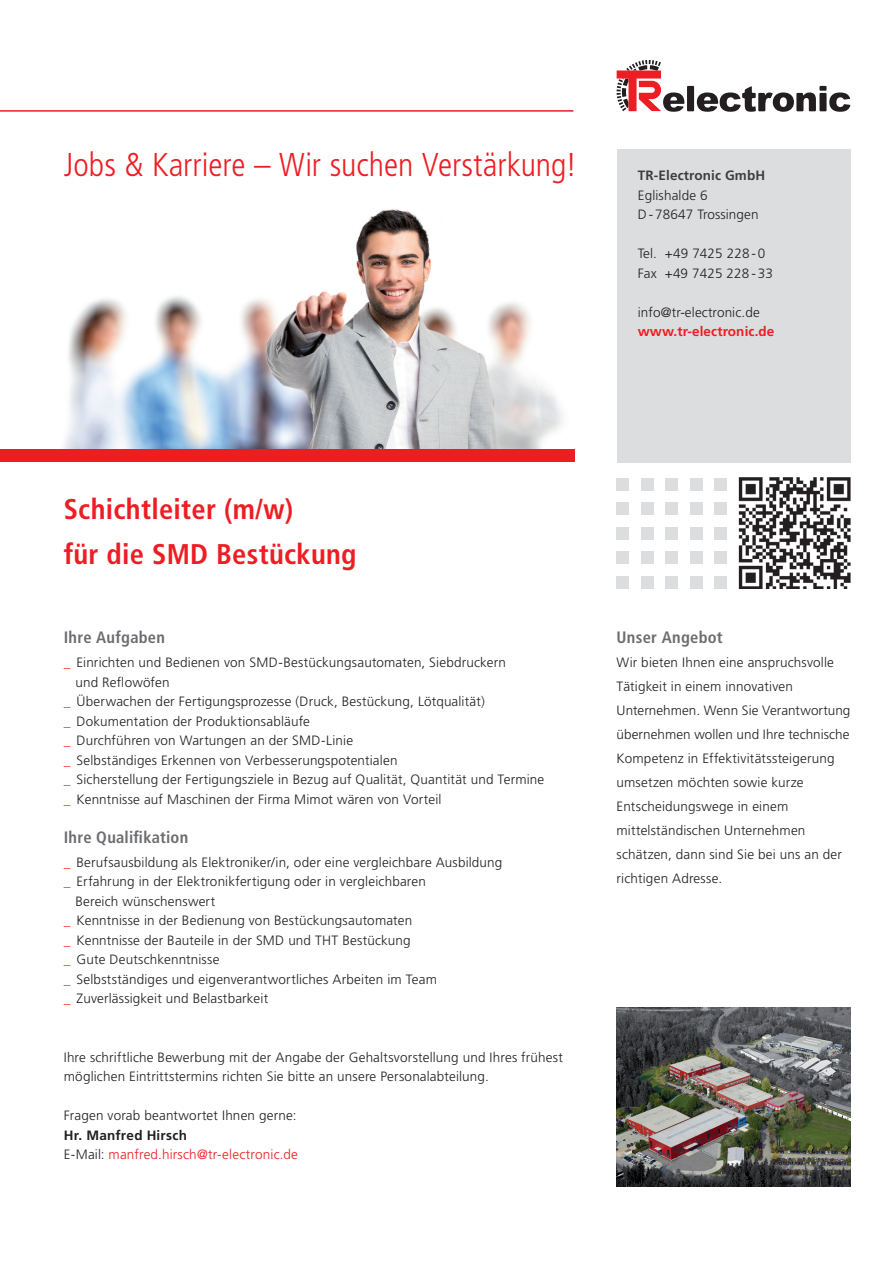
<style>
.page{position:relative;width:893px;height:1263px;background:#fff}
.page>*{position:absolute;margin:0;border:0;box-sizing:border-box;transform-origin:0 0}
.t1{font:300 condensed 33px "Frutiger LT";color:#ee1d23}
.t2{font:700 condensed 28.5px/45px "Frutiger LT";letter-spacing:.01em;color:#ee1d23}
.t3{font:700 condensed 16.5px "Frutiger LT";letter-spacing:.015em;color:#6c6d70}
.t4{font:300 13.5px/24px "Frutiger LT";letter-spacing:.01em;color:#231f20}
.t5{font:300 13.5px/19.5px "Frutiger LT";letter-spacing:.015em;color:#ee1d23}
.t6{font:700 13.5px "Frutiger LT";letter-spacing:.01em;color:#ee1d23}
.t7{font:700 13.5px "Frutiger LT";letter-spacing:.01em;color:#3e3e3f}
.s1{color:#ee1d23}
.s2{font-weight:700;color:#231f20}
.s3{color:#231f20}
</style>
<div class="page">
<div style="left:617px;top:149px;width:233px;height:313px;background:#dcdddf"></div>
<div style="left:687px;top:86px;width:7px;height:25px;background:#231f20"></div>
<svg style="left:697px;top:86px;width:153px;height:26px"></svg>
<svg style="left:617px;top:60px;width:67px;height:52px"></svg>
<hr style="left:0;top:110px;width:573px;height:2px;background:#ee1d23">
<img style="left:64px;top:209px;width:511px;height:247px">
<div style="left:0;top:449px;width:574px;height:13px;background:#ee1d23"></div>
<div style="left:616px;top:478px;width:12px;height:12px;background:#dcdddf"></div>
<div style="left:616px;top:503px;width:12px;height:12px;background:#dcdddf"></div>
<div style="left:616px;top:527px;width:12px;height:13px;background:#dcdddf"></div>
<div style="left:616px;top:552px;width:12px;height:12px;background:#dcdddf"></div>
<div style="left:616px;top:576px;width:12px;height:13px;background:#dcdddf"></div>
<div style="left:665px;top:478px;width:13px;height:12px;background:#dcdddf"></div>
<div style="left:665px;top:503px;width:13px;height:12px;background:#dcdddf"></div>
<div style="left:665px;top:527px;width:13px;height:13px;background:#dcdddf"></div>
<div style="left:665px;top:552px;width:13px;height:12px;background:#dcdddf"></div>
<div style="left:665px;top:576px;width:13px;height:13px;background:#dcdddf"></div>
<div style="left:715px;top:478px;width:12px;height:12px;background:#dcdddf"></div>
<div style="left:715px;top:503px;width:12px;height:12px;background:#dcdddf"></div>
<div style="left:715px;top:527px;width:12px;height:13px;background:#dcdddf"></div>
<div style="left:715px;top:552px;width:12px;height:12px;background:#dcdddf"></div>
<div style="left:715px;top:576px;width:12px;height:13px;background:#dcdddf"></div>
<div style="left:641px;top:478px;width:12px;height:12px;background:#dcdddf"></div>
<div style="left:641px;top:503px;width:12px;height:12px;background:#dcdddf"></div>
<div style="left:641px;top:527px;width:12px;height:13px;background:#dcdddf"></div>
<div style="left:641px;top:552px;width:12px;height:12px;background:#dcdddf"></div>
<div style="left:641px;top:576px;width:12px;height:13px;background:#dcdddf"></div>
<div style="left:690px;top:478px;width:12px;height:12px;background:#dcdddf"></div>
<div style="left:690px;top:503px;width:12px;height:12px;background:#dcdddf"></div>
<div style="left:690px;top:527px;width:12px;height:13px;background:#dcdddf"></div>
<div style="left:690px;top:552px;width:12px;height:12px;background:#dcdddf"></div>
<div style="left:690px;top:576px;width:12px;height:13px;background:#dcdddf"></div>
<img style="left:738px;top:477px;width:113px;height:112px">
<img style="left:617px;top:1008px;width:233px;height:178px">
<h1 class="t1" style="left:64px;top:146px;width:515px">Jobs &amp; Karriere – Wir suchen Verstärkung!</h1>
<p class="t7" style="left:638px;top:168px;width:129px">TR-Electronic GmbH</p>
<p class="t4" style="left:638px;top:185px;width:122px;line-height:19.5px">Eglishalde 6<br>D- 78647 Trossingen</p>
<p class="t4" style="left:638px;top:244px;width:137px;line-height:19.5px">Tel. +49 7425 228 - 0<br>Fax +49 7425 228 - 33</p>
<p class="t4" style="left:638px;top:300px;width:123px">info@tr-electronic.de</p>
<p class="t6" style="left:638px;top:324px;width:138px">www.tr-electronic.de</p>
<h2 class="t2" style="left:64px;top:486px;width:294px">Schichtleiter (m/w)<br>für die SMD Bestückung</h2>
<p class="t3" style="left:64px;top:627px;width:103px">Ihre Aufgaben</p>
<p class="t4" style="left:64px;top:650px;width:444px"><span class="s1">_</span> Einrichten und Bedienen von SMD-Bestückungsautomaten, Siebdruckern</p>
<p class="t4" style="left:75px;top:670px;width:96px">und Reflowöfen</p>
<p class="t4" style="left:64px;top:689px;width:423px"><span class="s1">_</span> Überwachen der Fertigungsprozesse (Druck, Bestückung, Lötqualität)</p>
<p class="t4" style="left:64px;top:709px;width:248px"><span class="s1">_</span> Dokumentation der Produktionsabläufe</p>
<p class="t4" style="left:64px;top:728px;width:291px"><span class="s1">_</span> Durchführen von Wartungen an der SMD-Linie</p>
<p class="t4" style="left:64px;top:748px;width:335px"><span class="s1">_</span> Selbständiges Erkennen von Verbesserungspotentialen</p>
<p class="t4" style="left:64px;top:767px;width:482px"><span class="s1">_</span> Sicherstellung der Fertigungsziele in Bezug auf Qualität, Quantität und Termine</p>
<p class="t4" style="left:64px;top:787px;width:379px"><span class="s1">_</span> Kenntnisse auf Maschinen der Firma Mimot wären von Vorteil</p>
<p class="t3" style="left:64px;top:827px;width:126px">Ihre Qualifikation</p>
<p class="t4" style="left:64px;top:850px;width:440px"><span class="s1">_</span> Berufsausbildung als Elektroniker/in, oder eine vergleichbare Ausbildung</p>
<p class="t4" style="left:64px;top:869px;width:364px"><span class="s1">_</span> Erfahrung in der Elektronikfertigung oder in vergleichbaren</p>
<p class="t4" style="left:75px;top:889px;width:141px">Bereich wünschenswert</p>
<p class="t4" style="left:64px;top:908px;width:350px"><span class="s1">_</span> Kenntnisse in der Bedienung von Bestückungsautomaten</p>
<p class="t4" style="left:64px;top:928px;width:348px"><span class="s1">_</span> Kenntnisse der Bauteile in der SMD und THT Bestückung</p>
<p class="t4" style="left:64px;top:947px;width:157px"><span class="s1">_</span> Gute Deutschkenntnisse</p>
<p class="t4" style="left:64px;top:967px;width:375px"><span class="s1">_</span> Selbstständiges und eigenverantwortliches Arbeiten im Team</p>
<p class="t4" style="left:64px;top:986px;width:206px"><span class="s1">_</span> Zuverlässigkeit und Belastbarkeit</p>
<p class="t4" style="left:64px;top:1047px;width:501px;line-height:19.5px">Ihre schriftliche Bewerbung mit der Angabe der Gehaltsvorstellung und Ihres frühest möglichen Eintrittstermins richten Sie bitte an unsere Personalabteilung.</p>
<p class="t4" style="left:64px;top:1103px;width:234px">Fragen vorab beantwortet Ihnen gerne:</p>
<p class="t5" style="left:64px;top:1125px;width:236px"><span class="s2">Hr. Manfred Hirsch<br></span><span class="s3">E-Mail:</span> manfred.hirsch@tr-electronic.de</p>
<p class="t3" style="left:617px;top:627px;width:108px">Unser Angebot</p>
<p class="t4" style="left:617px;top:650px;width:235px">Wir bieten Ihnen eine anspruchsvolle Tätigkeit in einem innovativen Unternehmen. Wenn Sie Verantwortung übernehmen wollen und Ihre technische Kompetenz in Effektivitätssteigerung umsetzen möchten sowie kurze Entscheidungswege in einem mittelständischen Unternehmen schätzen, dann sind Sie bei uns an der richtigen Adresse.</p>
</div>
